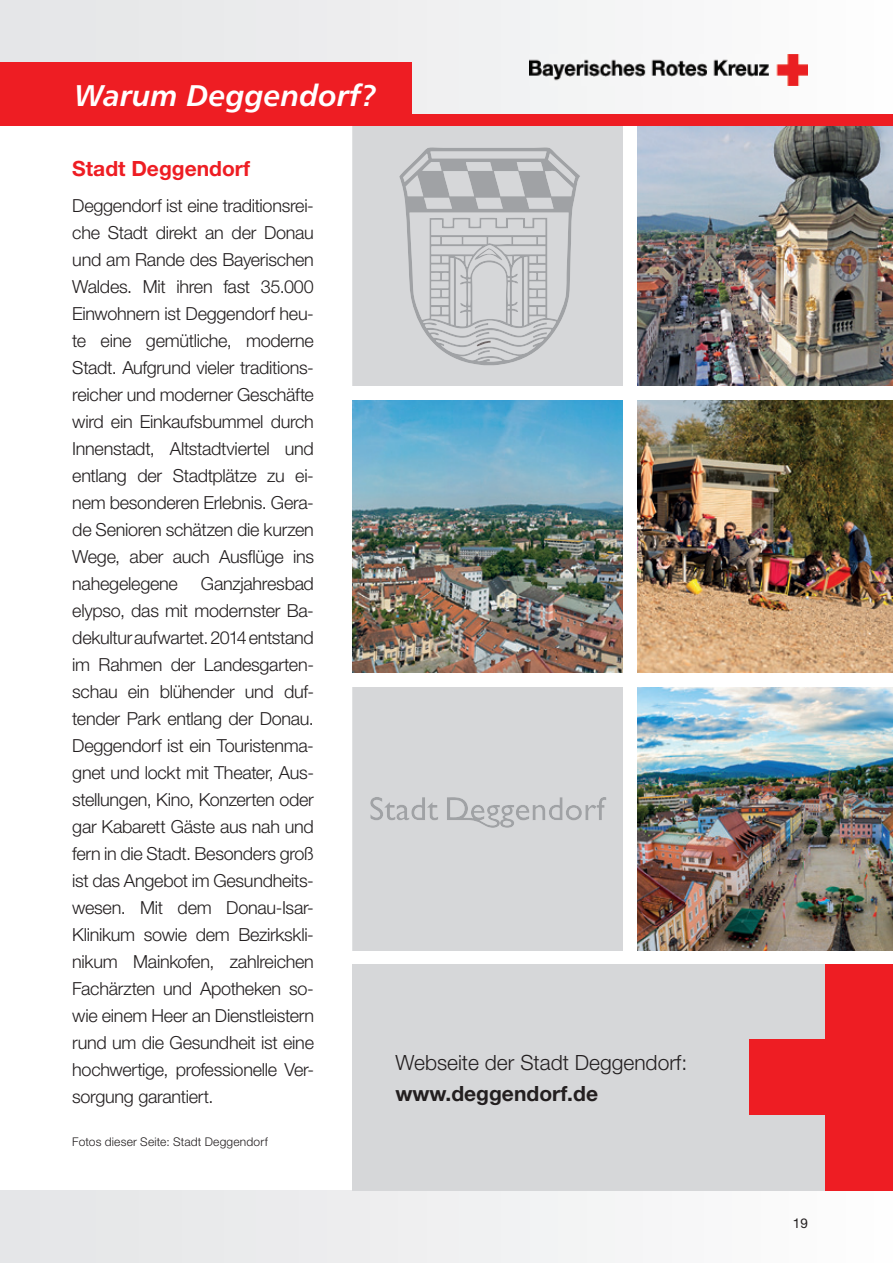
<style>
.page{position:relative;width:893px;height:1263px;background:#fff}
.page>*{position:absolute;margin:0;border:0;box-sizing:border-box;transform-origin:0 0}
.t1{font:30px "Humanist 777 BT Bold Italic B";color:#fff}
.t2{font:300 21px "Helvetica Neue";color:#231f20}
.t3{font:700 21px "Helvetica Neue";color:#231f20}
.t4{font:700 21px "Helvetica Neue";color:#ee1d23}
.t5{font:300 18px/27px "Helvetica Neue";letter-spacing:-.015em;color:#231f20;text-align:justify}
.t6{font:13.5px "Helvetica Neue";color:#231f20}
.t7{font:300 12px "Helvetica Neue";letter-spacing:.015em;color:#231f20}
</style>
<div class="page">
<svg style="left:0;top:0;width:893px;height:115px"></svg>
<div style="left:0;top:1191px;width:893px;height:72px;background:#f0f0f1"></div>
<img style="left:530px;top:54px;width:278px;height:32px">
<img style="left:352px;top:400px;width:271px;height:273px">
<img style="left:637px;top:126px;width:256px;height:260px">
<img style="left:637px;top:400px;width:256px;height:273px">
<img style="left:637px;top:687px;width:256px;height:264px">
<div style="left:352px;top:126px;width:271px;height:260px;background:#d6d7d9"></div>
<svg style="left:399px;top:147px;width:181px;height:218px;background:#c6c7ca"></svg>
<div style="left:352px;top:687px;width:271px;height:264px;background:#d6d7d9"></div>
<svg style="left:447px;top:797px;width:159px;height:31px;background:#c8c9cc"></svg>
<svg style="left:370px;top:797px;width:68px;height:23px;background:#c4c6c8"></svg>
<div style="left:352px;top:964px;width:541px;height:227px;background:#d6d7d9"></div>
<div style="left:825px;top:964px;width:68px;height:226px;background:#ee1d23"></div>
<div style="left:749px;top:1040px;width:144px;height:75px;background:#ee1d23"></div>
<div style="left:0;top:62px;width:411px;height:63px;background:#ee1d23"></div>
<div style="left:0;top:115px;width:893px;height:11px;background:#ee1d23"></div>
<h1 class="t1" style="left:75px;top:76px;width:304px">Warum Deggendorf?</h1>
<p class="t4" style="left:72px;top:155px;width:179px">Stadt Deggendorf</p>
<p class="t5" style="left:72px;top:192px;width:243px">Deggendorf ist eine traditionsrei&shy;che Stadt direkt an der Donau und am Rande des Bayerischen Waldes. Mit ihren fast 35.000<br>Einwohnern ist Deggendorf heu&shy;te eine gemütliche, moderne Stadt. Aufgrund vieler traditions&shy;reicher und moderner Geschäfte wird ein Einkaufsbummel durch Innenstadt, Altstadt viertel und entlang der Stadtplätze zu ei&shy;nem besonderen Erlebnis. Gera&shy;de Senioren schätzen die kurzen Wege, aber auch Ausflüge ins nahegelegene</p>
<p class="t5" style="left:72px;top:570px;width:243px;text-indent:129px">Ganzjahresbad elypso, das mit modernster Ba&shy;dekultur aufwartet. 2014 entstand im Rahmen der Landesgarten&shy;schau ein blühender und duf&shy;tender Park entlang der Donau.<br>Deggendorf ist ein Touristenma&shy;gnet und lockt mit Theater, Aus&shy;stellungen, Kino, Konzerten oder gar Kabarett Gäste aus nah und fern in die Stadt. Besonders groß ist das Angebot im Gesundheits&shy;wesen. Mit dem Donau-Isar-Klinikum sowie dem Bezirkskli&shy;nikum Mainkofen, zahlreichen Fachärzten und Apotheken so&shy;wie einem Heer an Dienstleistern rund um die Gesundheit ist eine hochwertige, professionelle Ver&shy;sorgung garantiert.</p>
<p class="t7" style="left:72px;top:1135px;width:197px">Fotos dieser Seite: Stadt Deggendorf</p>
<p class="t2" style="left:395px;top:1050px;width:293px">Webseite der Stadt Deggendorf:</p>
<p class="t3" style="left:395px;top:1080px;width:204px">www.deggendorf.de</p>
<p class="t6" style="left:793px;top:1215px;width:17px">19</p>
</div>
